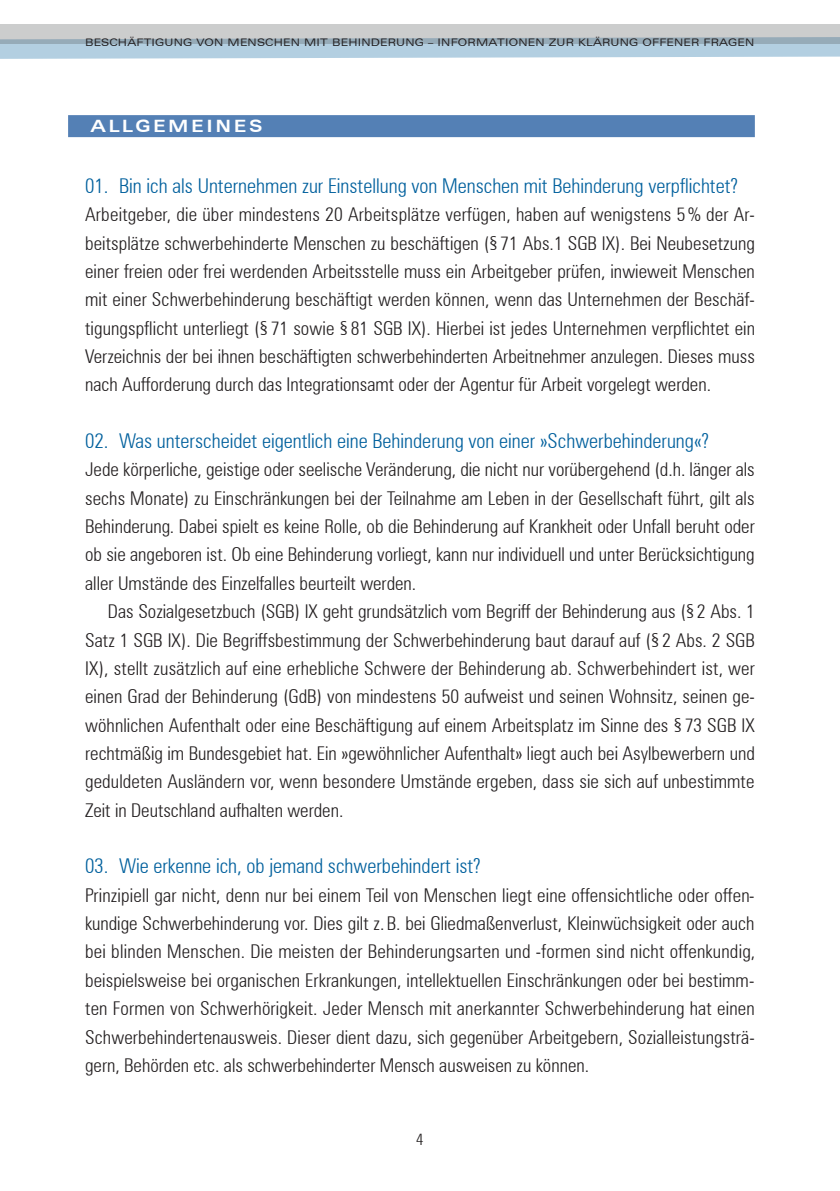
<style>
.page{position:relative;width:840px;height:1191px;background:#fff}
.page>*{position:absolute;margin:0;border:0;box-sizing:border-box;transform-origin:0 0}
.t1{font:300 condensed 20.4px "Zurich BT";color:#00609d}
.t2{font:300 condensed 19px/28.4px "Zurich BT";color:#231f20;text-align:justify}
.t3{font:700 expanded 17px "Zurich BT";letter-spacing:.16em;color:#fff}
.t4{font:300 condensed 16px "Zurich BT";color:#231f20}
.t5{font:expanded 10.4px "Zurich BT";letter-spacing:.02em;color:#231f20}
</style>
<div class="page">
<svg style="left:0;top:43px;width:839px;height:16px;background:#b7d0e0"></svg>
<svg style="left:0;top:24px;width:839px;height:19px;background:#bec4c7"></svg>
<div style="left:68px;top:115px;width:686px;height:22px;background:#5480b5"></div>
<p class="t5" style="left:85px;top:37px;width:670px">BESCHÄFTIGUNG VON MENSCHEN MIT BEHINDERUNG – INFORMATIONEN ZUR KLÄRUNG OFFENER FRAGEN</p>
<p class="t3" style="left:91px;top:116px;width:173px">ALLGEMEINES</p>
<p class="t1" style="left:85px;top:173px;width:654px">01. Bin ich als Unternehmen zur Einstellung von Menschen mit Behinderung verpflichtet?</p>
<p class="t2" style="left:85px;top:200px;width:671px">Arbeitgeber, die über mindestens 20 Arbeitsplätze verfügen, haben auf wenigstens 5% der Ar&shy;beitsplätze schwerbehinderte Menschen zu beschäftigen (§ 71 Abs.1 SGB IX). Bei Neubesetzung einer freien oder frei werdenden Arbeitsstelle muss ein Arbeitgeber prüfen, inwieweit Menschen mit einer Schwerbehinderung beschäftigt werden können, wenn das Unternehmen der Beschäf&shy;tigungspflicht unterliegt (§ 71 sowie § 81 SGB IX). Hierbei ist jedes Unternehmen verpflichtet ein Verzeichnis der bei ihnen beschäftigten schwerbehinderten Arbeitnehmer anzulegen. Dieses muss nach Aufforderung durch das Integrationsamt oder der Agentur für Arbeit vorgelegt werden.</p>
<p class="t1" style="left:85px;top:428px;width:625px">02. Was unterscheidet eigentlich eine Behinderung von einer »Schwerbehinderung«?</p>
<p class="t2" style="left:85px;top:455px;width:670px">Jede körperliche, geistige oder seelische Veränderung, die nicht nur vorübergehend (d.h. länger als sechs Monate) zu Einschränkungen bei der Teilnahme am Leben in der Gesellschaft führt, gilt als Behinderung. Dabei spielt es keine Rolle, ob die Behinderung auf Krankheit oder Unfall beruht oder ob sie angeboren ist. Ob eine Behinderung vorliegt, kann nur individuell und unter Berücksichtigung aller Umstände des Einzelfalles beurteilt werden.</p>
<p class="t2" style="left:85px;top:597px;width:671px;text-indent:23px">Das Sozialgesetzbuch (SGB) IX geht grundsätzlich vom Begriff der Behinderung aus (§ 2 Abs. 1<br>Satz 1 SGB IX). Die Begriffsbestimmung der Schwerbehinderung baut darauf auf (§ 2 Abs. 2 SGB IX), stellt zusätzlich auf eine erhebliche Schwere der Behinderung ab. Schwerbehindert ist, wer einen Grad der Behinderung (GdB) von mindestens 50 aufweist und seinen Wohnsitz, seinen ge&shy;wöhnlichen Aufenthalt oder eine Beschäftigung auf einem Arbeitsplatz im Sinne des § 73 SGB IX rechtmäßig im Bundesgebiet hat. Ein »gewöhnlicher Aufenthalt» liegt auch bei Asylbewerbern und geduldeten Ausländern vor, wenn besondere Umstände ergeben, dass sie sich auf unbestimmte Zeit in Deutschland aufhalten werden.</p>
<p class="t1" style="left:85px;top:853px;width:397px">03. Wie erkenne ich, ob jemand schwerbehindert ist?</p>
<p class="t2" style="left:85px;top:880px;width:671px">Prinzipiell gar nicht, denn nur bei einem Teil von Menschen liegt eine offensichtliche oder offen&shy;kundige Schwerbehinderung vor. Dies gilt z.B. bei Gliedmaßenverlust, Kleinwüchsigkeit oder auch bei blinden Menschen. Die meisten der Behinderungsarten und -formen sind nicht offenkundig, beispielsweise bei organischen Erkrankungen, intellektuellen Einschränkungen oder bei bestimm&shy;ten Formen von Schwerhörigkeit. Jeder Mensch mit anerkannter Schwerbehinderung hat einen Schwerbehindertenausweis. Dieser dient dazu, sich gegenüber Arbeitgebern, Sozialleistungsträ&shy;gern, Behörden etc. als schwerbehinderter Mensch ausweisen zu können.</p>
<p class="t4" style="left:416px;top:1129px;width:9px">4</p>
</div>
